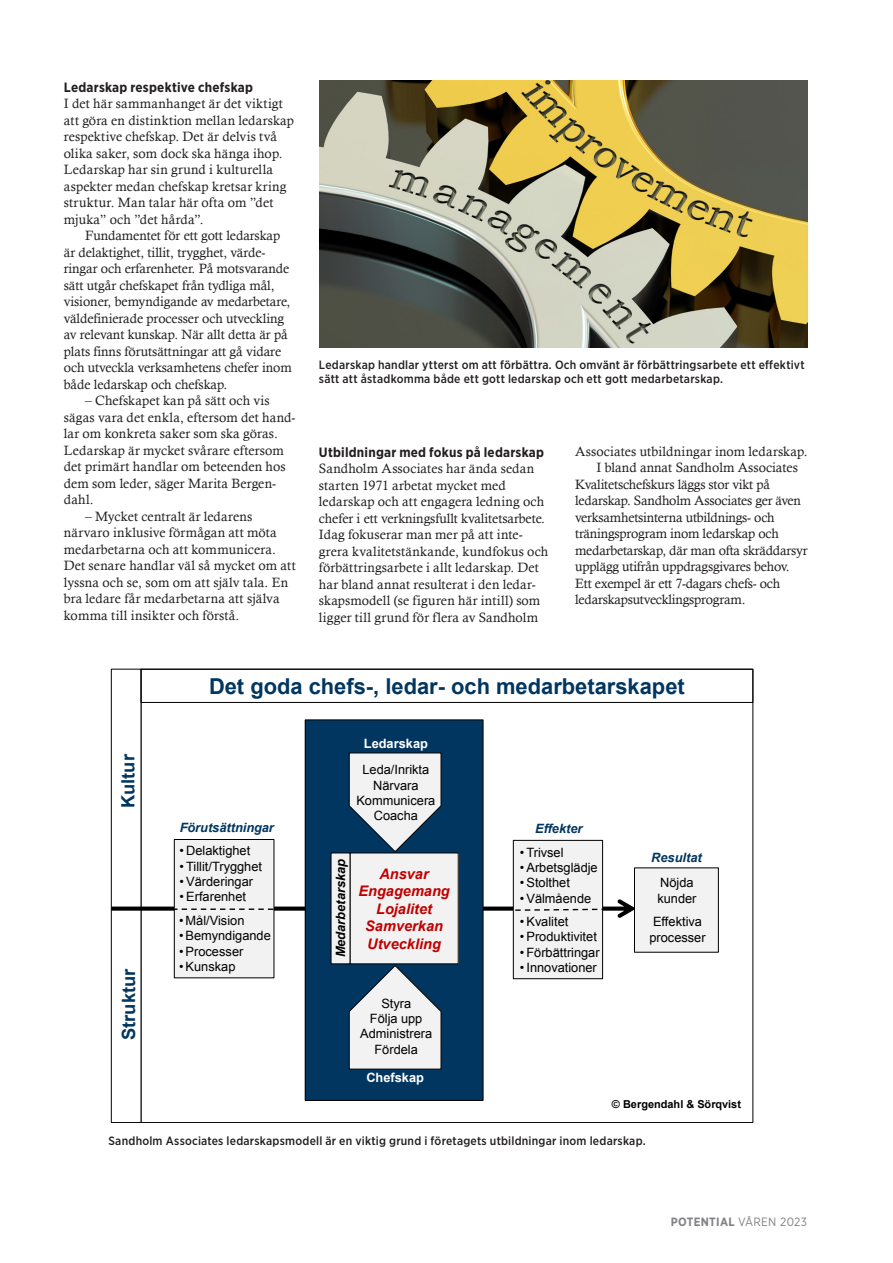
<style>
.page{position:relative;width:893px;height:1263px;background:#fff}
.page>*{position:absolute;margin:0;border:0;box-sizing:border-box;transform-origin:0 0}
.t1{font:700 21.9px "Arial";color:#003660}
.t2{font:700 18.3px "Arial";color:#003660}
.t3{font:italic 700 14.55px/17.5px "Arial";color:#c00000;text-align:center}
.t4{font:13.5px/16.5px "Calisto";color:#231f20}
.t5{font:700 13.5px "Gotham Narrow";letter-spacing:.015em;color:#231f20}
.t6{font:12.9px "Arial";color:#000}
.t7{font:12.75px/15.3px "Arial";color:#000;text-align:center}
.t8{font:italic 700 12.75px "Arial";color:#003660}
.t9{font:700 12.75px "Arial";color:#fff}
.t10{font:italic 700 12.75px "Arial";color:#000}
.t11{font:500 12px/14.4px "Gotham Narrow";letter-spacing:.02em;color:#231f20}
.t12{font:700 12px "Gotham Narrow";letter-spacing:.025em;color:#808285}
.t13{font:700 10.95px "Arial";color:#000}
.s1{font-weight:400}
</style>
<div class="page">
<div style="left:111px;top:669px;width:30px;height:454px;border:1px solid #000"></div>
<div style="left:305px;top:720px;width:178px;height:380px;background:#003660"></div>
<div style="left:305px;top:719px;width:178px;height:382px;border:1px solid #000"></div>
<div style="left:634px;top:868px;width:84px;height:84px;background:#f2f2f2"></div>
<div style="left:634px;top:867px;width:85px;height:85px;border:1px solid #000"></div>
<svg style="left:349px;top:752px;width:93px;height:101px"></svg>
<svg style="left:349px;top:964px;width:93px;height:106px"></svg>
<div style="left:174px;top:839px;width:100px;height:139px;background:#f2f2f2"></div>
<div style="left:174px;top:839px;width:100px;height:139px;border:1px solid #000"></div>
<div style="left:513px;top:840px;width:90px;height:139px;background:#f2f2f2"></div>
<div style="left:513px;top:840px;width:90px;height:139px;border:1px solid #000"></div>
<svg style="left:111px;top:899px;width:525px;height:19px"></svg>
<div style="left:141px;top:669px;width:612px;height:34px;border:1px solid #000"></div>
<div style="left:350px;top:853px;width:108px;height:111px;background:#f2f2f2"></div>
<div style="left:331px;top:853px;width:19px;height:111px;background:#f2f2f2"></div>
<img style="left:319px;top:81px;width:489px;height:266px">
<p class="t5" style="left:64px;top:78px;width:191px">Ledarskap respektive chefskap</p>
<p class="t4" style="left:64px;top:95px;width:232px">I det här sammanhanget är det viktigt att göra en distinktion mellan ledarskap respektive chefskap. Det är delvis två olika saker, som dock ska hänga ihop.<br>Ledarskap har sin grund i kulturella aspekter medan chefskap kretsar kring struktur. Man talar här ofta om ”det mjuka” och ”det hårda”.</p>
<p class="t4" style="left:64px;top:227px;width:230px;text-indent:21px">Fundamentet för ett gott ledarskap är delaktighet, tillit, trygghet, värde&shy;ringar och erfarenheter. På motsvarande sätt utgår chefskapet från tydliga mål, visioner, bemyndigande av medarbetare, väldefinierade processer och utveckling av relevant kunskap. När allt detta är på plats finns förutsättningar att gå vidare och utveckla verksamhetens chefer inom både ledarskap och chefskap.</p>
<p class="t4" style="left:64px;top:392px;width:233px;text-indent:21px">– Chefskapet kan på sätt och vis sägas vara det enkla, eftersom det hand&shy;lar om konkreta saker som ska göras.<br>Ledarskap är mycket svårare eftersom det primärt handlar om beteenden hos dem som leder, säger Marita Bergen&shy;dahl.</p>
<p class="t4" style="left:64px;top:508px;width:234px;text-indent:21px">– Mycket centralt är ledarens närvaro inklusive förmågan att möta medarbetarna och att kommunicera.<br>Det senare handlar väl så mycket om att lyssna och se, som om att själv tala. En bra ledare får medarbetarna att själva komma till insikter och förstå.</p>
<p class="t11" style="left:319px;top:357px;width:487px">Ledarskap handlar ytterst om att förbättra. Och omvänt är förbättringsarbete ett effektivt sätt att åstadkomma både ett gott ledarskap och ett gott medarbetarskap.</p>
<p class="t5" style="left:319px;top:443px;width:227px">Utbildningar med fokus på ledarskap</p>
<p class="t4" style="left:319px;top:460px;width:231px">Sandholm Associates har ända sedan starten 1971 arbetat mycket med ledarskap och att engagera ledning och chefer i ett verkningsfullt kvalitetsarbete.<br>Idag fokuserar man mer på att inte&shy;grera kvalitetstänkande, kundfokus och förbättringsarbete i allt ledarskap. Det har bland annat resulterat i den ledar&shy;skapsmodell (se figuren här intill) som ligger till grund för flera av Sandholm</p>
<p class="t4" style="left:575px;top:443px;width:234px">Associates utbildningar inom ledarskap.</p>
<p class="t4" style="left:596px;top:459px;width:203px">I bland annat Sandholm Associates</p>
<p class="t4" style="left:575px;top:476px;width:196px">Kvalitetschefskurs läggs stor vikt på</p>
<p class="t4" style="left:575px;top:492px;width:227px">ledarskap. Sandholm Associates ger även</p>
<p class="t4" style="left:575px;top:509px;width:201px">verksamhetsinterna utbildnings- och</p>
<p class="t4" style="left:575px;top:525px;width:205px">träningsprogram inom ledarskap och</p>
<p class="t4" style="left:575px;top:542px;width:234px">medarbetarskap, där man ofta skräddarsyr</p>
<p class="t4" style="left:575px;top:558px;width:216px">upplägg utifrån uppdragsgivares behov.</p>
<p class="t4" style="left:575px;top:574px;width:207px">Ett exempel är ett 7-dagars chefs- och</p>
<p class="t4" style="left:575px;top:591px;width:172px">ledarskapsutvecklingsprogram.</p>
<h1 class="t1" style="left:209px;top:672px;width:477px">Det goda chefs-, ledar- och medarbetarskapet</h1>
<h2 class="t2" style="left:116px;top:808px;width:56px;rotate:-90deg">Kultur</h2>
<h2 class="t2" style="left:117px;top:1040px;width:73px;rotate:-90deg">Struktur</h2>
<p class="t9" style="left:364px;top:735px;width:66px">Ledarskap</p>
<p class="t7" style="left:356px;top:762px;width:80px">Leda/Inrikta<br>Närvara<br>Kommunicera<br>Coacha</p>
<p class="t8" style="left:180px;top:819px;width:96px">Förutsättningar</p>
<p class="t8" style="left:535px;top:820px;width:49px">Effekter</p>
<p class="t3" style="left:358px;top:865px;width:93px">Ansvar<br>Engagemang<br>Lojalitet<br>Samverkan<br>Utveckling</p>
<p class="t7" style="left:180px;top:843px;width:72px">• Delaktighet</p>
<p class="t7" style="left:180px;top:858px;width:84px">• Tillit/Trygghet</p>
<p class="t7" style="left:180px;top:874px;width:75px">• Värderingar</p>
<p class="t6" style="left:180px;top:888px;width:68px">• Erfarenhet</p>
<p class="t7" style="left:179px;top:913px;width:67px">• Mål/Vision</p>
<p class="t7" style="left:179px;top:928px;width:93px">• Bemyndigande</p>
<p class="t7" style="left:179px;top:943px;width:66px">• Processer</p>
<p class="t7" style="left:179px;top:959px;width:58px">• Kunskap</p>
<p class="t7" style="left:520px;top:845px;width:45px">• Trivsel</p>
<p class="t7" style="left:520px;top:860px;width:79px">• Arbetsglädje</p>
<p class="t7" style="left:520px;top:875px;width:52px">• Stolthet</p>
<p class="t7" style="left:520px;top:891px;width:73px">• Välmående</p>
<p class="t7" style="left:520px;top:914px;width:50px">• Kvalitet</p>
<p class="t6" style="left:520px;top:928px;width:79px">• Produktivitet</p>
<p class="t7" style="left:520px;top:944px;width:81px">• Förbättringar</p>
<p class="t7" style="left:520px;top:960px;width:78px">• Innovationer</p>
<p class="t10" style="left:332px;top:957px;width:99px;rotate:-90deg">Medarbetarskap</p>
<p class="t7" style="left:360px;top:995px;width:73px">Styra<br>Följa upp<br>Administrera<br>Fördela</p>
<p class="t9" style="left:366px;top:1069px;width:59px">Chefskap</p>
<p class="t8" style="left:651px;top:849px;width:52px">Resultat</p>
<p class="t6" style="left:660px;top:874px;width:35px">Nöjda</p>
<p class="t7" style="left:657px;top:891px;width:41px">kunder</p>
<p class="t7" style="left:649px;top:914px;width:58px;text-align:left">Effektiva processer</p>
<p class="t13" style="left:612px;top:1097px;width:131px">© Bergendahl &amp; Sörqvist</p>
<p class="t11" style="left:108px;top:1133px;width:539px">Sandholm Associates ledarskapsmodell är en viktig grund i företagets utbildningar inom ledarskap.</p>
<p class="t12" style="left:671px;top:1214px;width:138px">POTENTIAL <span class="s1">VÅREN 2023</span></p>
</div>
